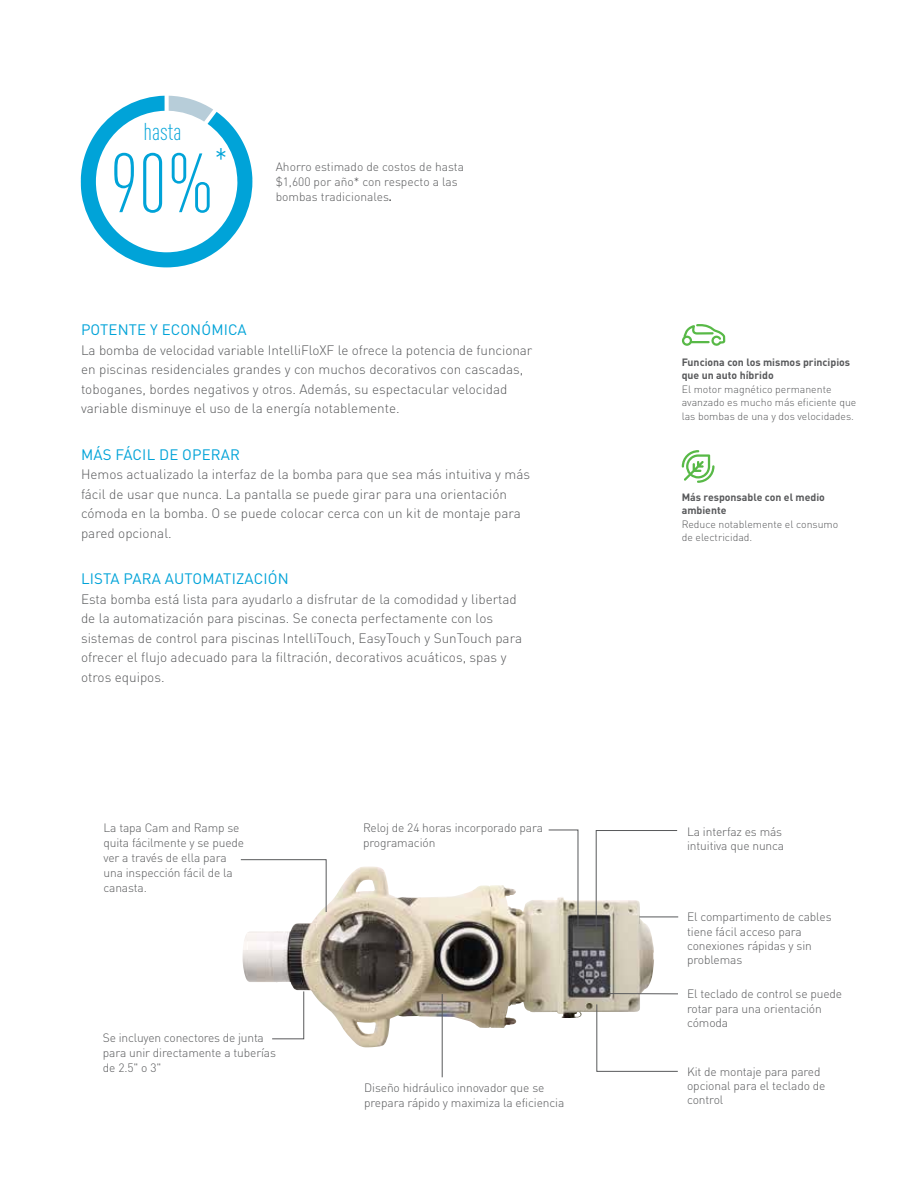
<style>
.page{position:relative;width:918px;height:1188px;background:#fff}
.page>*{position:absolute;margin:0;border:0;box-sizing:border-box;transform-origin:0 0}
.t1{font:300 condensed 82.5px "DIN Pro";color:#00a3d8}
.t2{font:300 condensed 37.5px "DIN Pro";color:#00a3d8}
.t3{font:300 condensed 24px "DIN Pro";color:#00a3d8}
.t4{font:15px "DIN Pro";letter-spacing:.01em;color:#00a3d8}
.t5{font:300 13.5px/19.5px "DIN Pro";color:#58595b}
.t6{font:300 12px/15px "DIN Pro";letter-spacing:-.01em;color:#58595b}
.t7{font:300 10.5px/13.5px "DIN Pro";color:#58595b}
.t8{font:700 10.5px/13.5px "DIN Pro";color:#58595b}
.s1{font-weight:700;font-size:10.5px}
</style>
<div class="page">
<svg style="left:81px;top:96px;width:171px;height:171px"></svg>
<img style="left:242px;top:867px;width:412px;height:180px">
<hr style="left:608px;top:993px;width:70px;height:1px;background:#58595b">
<svg style="left:596px;top:830px;width:82px;height:101px"></svg>
<svg style="left:548px;top:830px;width:30px;height:101px"></svg>
<svg style="left:682px;top:324px;width:44px;height:159px"></svg>
<svg style="left:272px;top:991px;width:32px;height:48px"></svg>
<svg style="left:240px;top:859px;width:87px;height:53px"></svg>
<svg style="left:596px;top:1004px;width:82px;height:68px"></svg>
<hr style="left:639px;top:917px;width:39px;height:1px;background:#58595b">
<hr style="left:442px;top:994px;width:1px;height:83px;background:#58595b">
<h3 class="t3" style="left:144px;top:114px;width:39px">hasta</h3>
<h1 class="t1" style="left:110px;top:125px;width:106px">90%</h1>
<h2 class="t2" style="left:214px;top:135px;width:15px">*</h2>
<p class="t6" style="left:276px;top:158px;width:190px">Ahorro estimado de costos de hasta $1,600 por año* con respecto a las bombas tradicionales<span class="s1">.</span></p>
<p class="t4" style="left:81px;top:318px;width:167px">POTENTE Y ECONÓMICA</p>
<p class="t5" style="left:81px;top:339px;width:453px">La bomba de velocidad variable IntelliFloXF le ofrece la potencia de funcionar en piscinas residenciales grandes y con muchos decorativos con cascadas, toboganes, bordes negativos y otros. Además, su espectacular velocidad variable disminuye el uso de la energía notablemente.</p>
<p class="t4" style="left:81px;top:443px;width:161px">MÁS FÁCIL DE OPERAR</p>
<p class="t5" style="left:81px;top:464px;width:451px">Hemos actualizado la interfaz de la bomba para que sea más intuitiva y más fácil de usar que nunca. La pantalla se puede girar para una orientación cómoda en la bomba. O se puede colocar cerca con un kit de montaje para pared opcional.</p>
<p class="t4" style="left:81px;top:567px;width:209px">LISTA PARA AUTOMATIZACIÓN</p>
<p class="t5" style="left:81px;top:588px;width:443px">Esta bomba está lista para ayudarlo a disfrutar de la comodidad y libertad de la automatización para piscinas. Se conecta perfectamente con los sistemas de control para piscinas IntelliTouch, EasyTouch y SunTouch para ofrecer el flujo adecuado para la filtración, decorativos acuáticos, spas y otros equipos.</p>
<p class="t6" style="left:104px;top:819px;width:142px">La tapa Cam and Ramp se quita fácilmente y se puede ver a través de ella para una inspección fácil de la canasta.</p>
<p class="t6" style="left:103px;top:1029px;width:175px">Se incluyen conectores de junta para unir directamente a tuberías de 2.5" o 3"</p>
<p class="t6" style="left:363px;top:819px;width:181px">Reloj de 24 horas incorporado para programación</p>
<p class="t6" style="left:364px;top:1079px;width:202px">Diseño hidráulico innovador que se prepara rápido y maximiza la eficiencia</p>
<p class="t8" style="left:682px;top:354px;width:170px">Funciona con los mismos principios que un auto híbrido</p>
<p class="t7" style="left:682px;top:381px;width:176px">El motor magnético permanente avanzado es mucho más eficiente que las bombas de una y dos velocidades.</p>
<p class="t8" style="left:682px;top:489px;width:145px">Más responsable con el medio ambiente</p>
<p class="t7" style="left:682px;top:516px;width:158px">Reduce notablemente el consumo de electricidad.</p>
<p class="t6" style="left:687px;top:823px;width:99px;line-height:14.2px">La interfaz es más intuitiva que nunca</p>
<p class="t6" style="left:687px;top:909px;width:146px;line-height:14.2px">El compartimento de cables tiene fácil acceso para conexiones rápidas y sin problemas</p>
<p class="t6" style="left:687px;top:986px;width:157px;line-height:14.2px">El teclado de control se puede rotar para una orientación cómoda</p>
<p class="t6" style="left:687px;top:1063px;width:140px;line-height:14.2px">Kit de montaje para pared opcional para el teclado de control</p>
</div>
